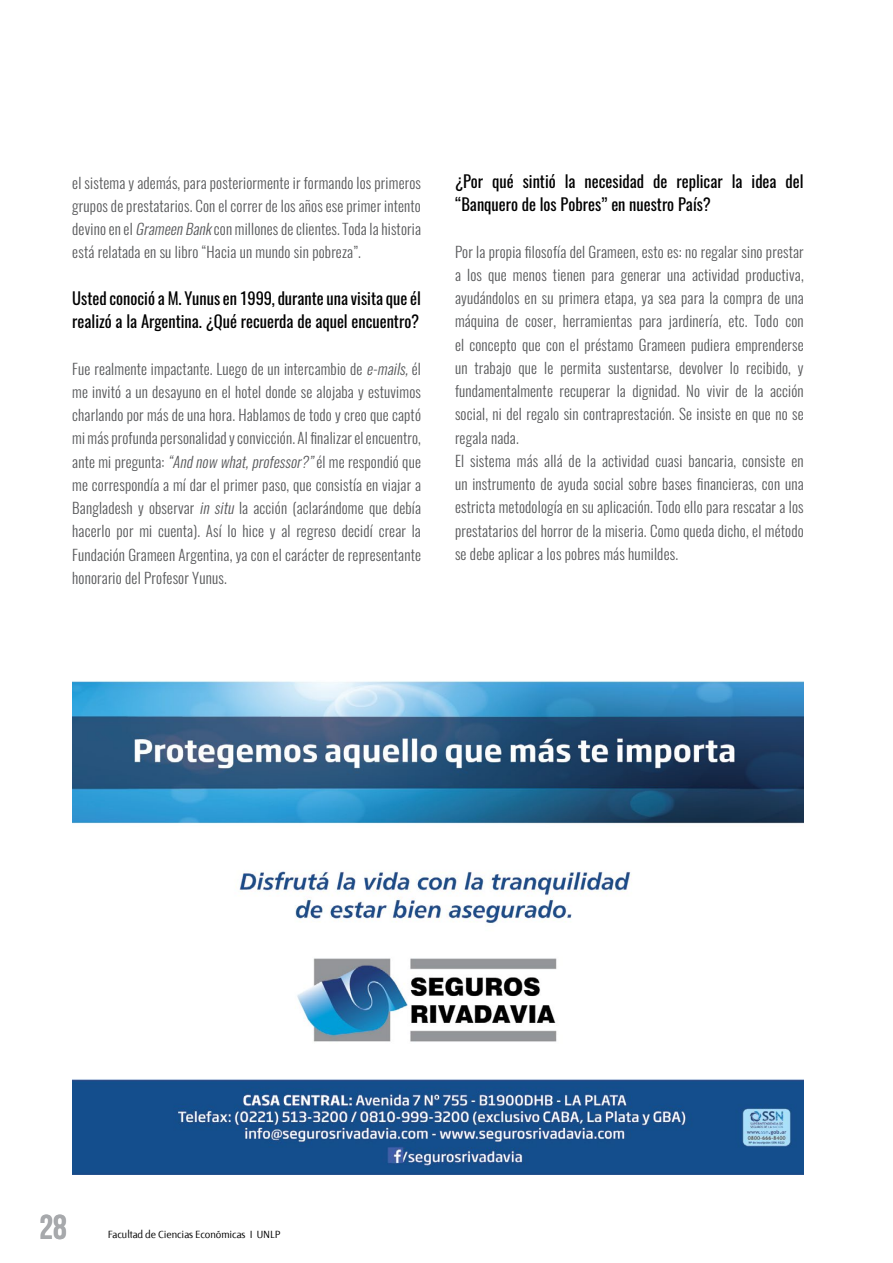
<style>
.page{position:relative;width:893px;height:1263px;background:#fff}
.page>*{position:absolute;margin:0;border:0;box-sizing:border-box;transform-origin:0 0}
.t1{font:34.5px "Bebas Neue";color:#a7a9ac}
.t2{font:16.5px/23.2px "Oswald";color:#000}
.t3{font:300 15px/23.2px "Oswald";letter-spacing:.01em;color:#58595b;text-align:justify}
.t4{font:11.25px "Fontana Texto Kern";color:#000}
.s1{font-style:italic}
</style>
<div class="page">
<img style="left:72px;top:681px;width:732px;height:493px">
<p class="t3" style="left:72px;top:169px;width:350px">el sistema y además, para posteriormente ir formando los primeros grupos de prestatarios. Con el correr de los años ese primer intento devino en el <span class="s1">GrameenBank</span>con millones de clientes. Toda la historia está relatada en su libro “Hacia un mundo sin pobreza”.</p>
<p class="t2" style="left:72px;top:285px;width:350px">Usted conoció a M. Yunus en 1999, durante una visita que él realizó a la Argentina. ¿Qué recuerda de aquel encuentro?</p>
<p class="t3" style="left:72px;top:355px;width:350px">Fue realmente impactante. Luego de un intercambio de <span class="s1">e-mails,</span>él me invitó a un desayuno en el hotel donde se alojaba y estuvimos charlando por más de una hora. Hablamos de todo y creo que captó mi más profunda personalidad y convicción. Al finalizar el encuentro, ante mi pregunta: <span class="s1">“Andnow what,professor?”</span>él me respondió que me correspondía a mí dar el primer paso, que consistía en viajar a Bangladesh y observar <span class="s1">in situ</span> la acción (aclarándome que debía hacerlo por mi cuenta). Así lo hice y al regreso decidí crear la Fundación Grameen Argentina, ya con el carácter de representante honorario del Profesor Yunus.</p>
<p class="t2" style="left:455px;top:168px;width:350px">¿Por qué sintió la necesidad de replicar la idea del “Banquero de los Pobres” en nuestro País?</p>
<p class="t3" style="left:455px;top:238px;width:350px;text-align:left">Por la propia filosofía del Grameen, esto es: no regalar sino prestar a los que menos tienen para generar una actividad productiva, ayudándolos en su primera etapa, ya sea para la compra de una máquina de coser, herramientas para jardinería, etc. Todo con el concepto que con el préstamo Grameen pudiera emprenderse un trabajo que le permita sustentarse, devolver lo recibido, y fundamentalmente recuperar la dignidad. No vivir de la acción social, ni del regalo sin contraprestación. Se insiste en que no se regala nada.<br>El sistema más allá de la actividad cuasi bancaria, consiste en un instrumento de ayuda social sobre bases financieras, con una estricta metodología en su aplicación. Todo ello para rescatar a los prestatarios del horror de la miseria. Como queda dicho, el método se debe aplicar a los pobres más humildes.</p>
<h1 class="t1" style="left:40px;top:1208px;width:29px">28</h1>
<p class="t4" style="left:108px;top:1228px;width:174px">Facultad de Ciencias Económicas I UNLP</p>
</div>
